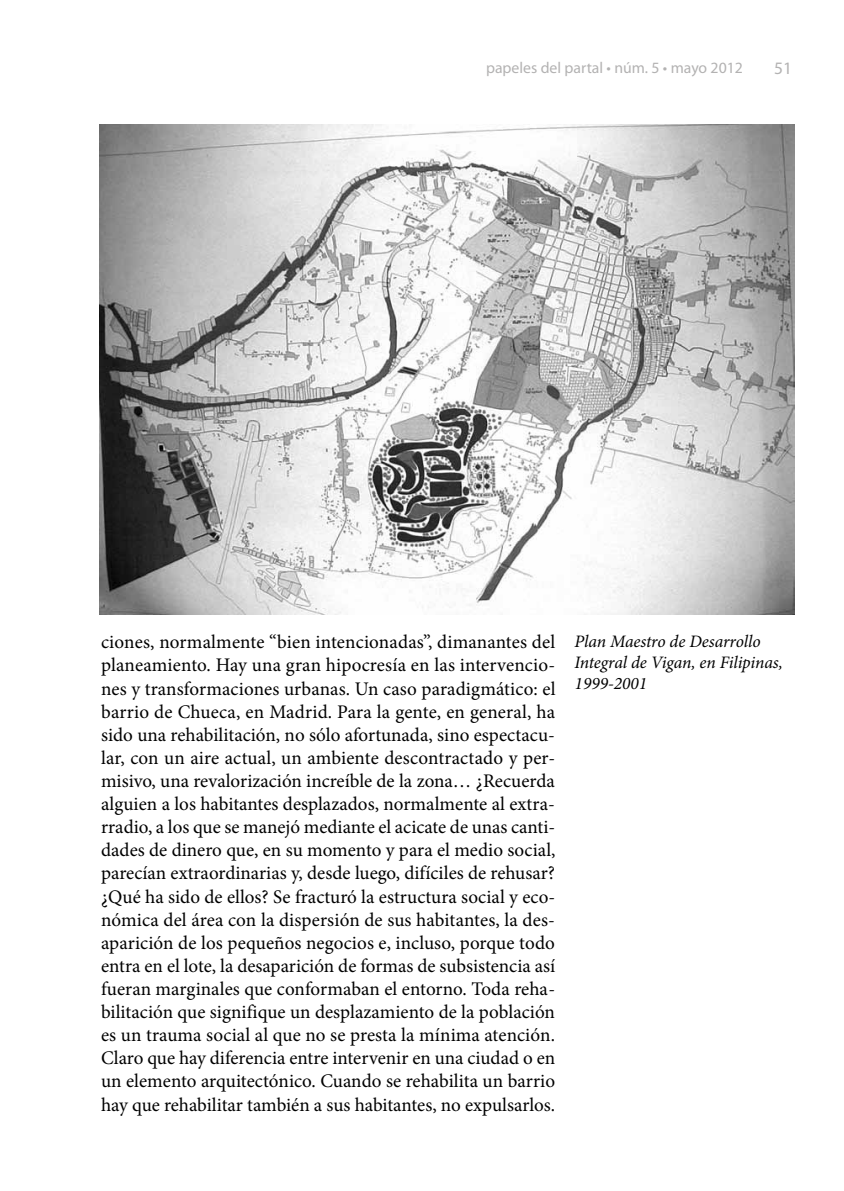
<style>
.page{position:relative;width:844px;height:1191px;background:#fff}
.page>*{position:absolute;margin:0;border:0;box-sizing:border-box;transform-origin:0 0}
.t1{font:19.25px/23.1px "Minion Pro";letter-spacing:-.005em;color:#000;text-align:justify}
.t2{font:italic 17.5px/21px "Minion Pro";letter-spacing:-.01em;color:#000}
.t3{font:17.5px "Myriad Pro";color:#b3b2b2}
.t4{font:15.75px "Myriad Pro";color:#b3b2b2}
</style>
<div class="page">
<img style="left:99px;top:124px;width:695px;height:490px">
<p class="t4" style="left:486px;top:58px;width:258px">papeles del partal • núm. 5 • mayo 2012</p>
<p class="t3" style="left:773px;top:58px;width:19px">51</p>
<p class="t1" style="left:101px;top:631px;width:456px">ciones, normalmente “bien intencionadas”, dimanantes del planeamiento. Hay una gran hipocresía en las intervencio&shy;nes y transformaciones urbanas. Un caso paradigmático: el barrio de Chueca, en Madrid. Para la gente, en general, ha sido una rehabilitación, no sólo afortunada, sino espectacu&shy;lar, con un aire actual, un ambiente descontractado y per&shy;misivo, una revalorización increíble de la zona… ¿Recuerda alguien a los habitantes desplazados, normalmente al extra&shy;rradio, a los que se manejó mediante el acicate de unas canti&shy;dades de dinero que, en su momento y para el medio social, parecían extraordinarias y, desde luego, difíciles de rehusar? ¿Qué ha sido de ellos? Se fracturó la estructura social y eco&shy;nómica del área con la dispersión de sus habitantes, la des&shy;aparición de los pequeños negocios e, incluso, porque todo entra en el lote, la desaparición de formas de subsistencia así fueran marginales que conformaban el entorno. Toda reha&shy;bilitación que signifique un desplazamiento de la población es un trauma social al que no se presta la mínima atención.<br>Claro que hay diferencia entre intervenir en una ciudad o en un elemento arquitectónico. Cuando se rehabilita un barrio hay que rehabilitar también a sus habitantes, no expulsarlos.</p>
<p class="t2" style="left:574px;top:631px;width:210px">Plan Maestro de Desarrollo<br>Integral de Vigan, en Filipinas,<br>1999-2001</p>
</div>
